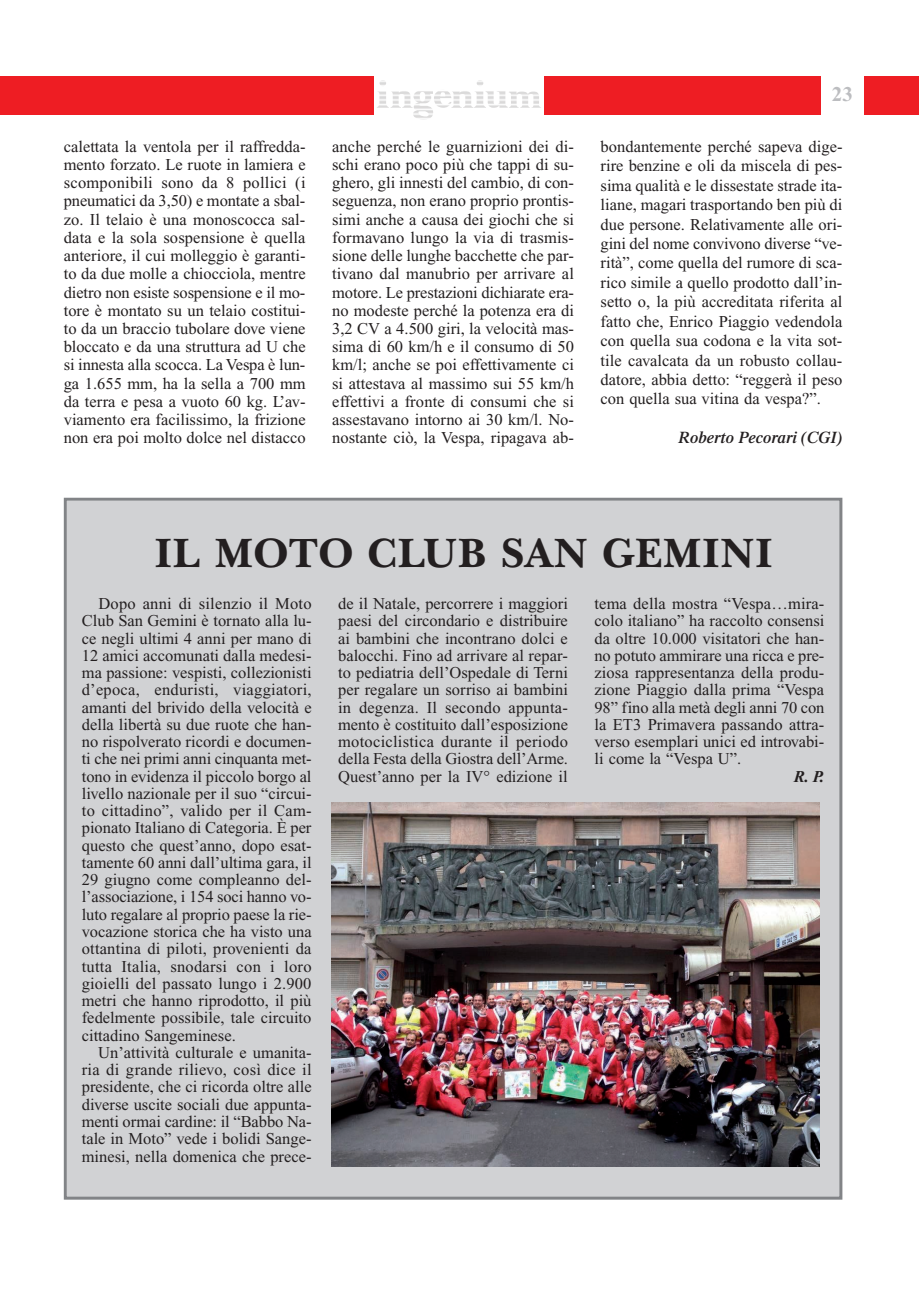
<style>
.page{position:relative;width:919px;height:1289px;background:#fff}
.page>*{position:absolute;margin:0;border:0;box-sizing:border-box;transform-origin:0 0}
.t1{font:700 42px "New Baskerville IT Cby BT";color:#231f20}
.t2{font:700 21px "Times New Roman";color:#bcbdc0}
.t3{font:16.5px/17.2px "Times New Roman";color:#231f20;text-align:justify}
.t4{font:italic 600 16.5px "Times";color:#231f20}
.t5{font:italic 700 16.5px "Times New Roman";color:#231f20}
</style>
<div class="page">
<div style="left:13px;top:77px;width:361px;height:38px;background:#ee1d23"></div>
<div style="left:544px;top:77px;width:277px;height:38px;background:#ee1d23"></div>
<div style="left:863px;top:77px;width:55px;height:38px;background:#ee1d23"></div>
<div style="left:0;top:77px;width:13px;height:38px;background:#ee1d23"></div>
<div style="left:67px;top:500px;width:772px;height:696px;background:#d1d2d4"></div>
<div style="left:64px;top:497px;width:778px;height:702px;border:3px solid #828487"></div>
<img style="left:332px;top:802px;width:487px;height:364px">
<p class="t2" style="left:831px;top:87px;width:22px">23</p>
<p class="t3" style="left:64px;top:139px;width:243px;line-height:18.1px">calettata la ventola per il raffredda&shy;mento forzato. Le ruote in lamiera e scomponibili sono da 8 pollici (i pneumatici da 3,50) e montate a sbal&shy;zo. Il telaio è una monoscocca sal&shy;data e la sola sospensione è quella anteriore, il cui molleggio è garanti&shy;to da due molle a chiocciola, mentre dietro non esiste sospensione e il mo&shy;tore è montato su un telaio costitui&shy;to da un braccio tubolare dove viene bloccato e da una struttura ad U che si innesta alla scocca. La Vespa è lun&shy;ga 1.655 mm, ha la sella a 700 mm da terra e pesa a vuoto 60 kg. L’av&shy;viamento era facilissimo, la frizione non era poi molto dolce nel distacco</p>
<p class="t3" style="left:332px;top:139px;width:243px;line-height:18.1px">anche perché le guarnizioni dei di&shy;schi erano poco più che tappi di su&shy;ghero, gli innesti del cambio, di con&shy;seguenza, non erano proprio prontis&shy;simi anche a causa dei giochi che si formavano lungo la via di trasmis&shy;sione delle lunghe bacchette che par&shy;tivano dal manubrio per arrivare al motore. Le prestazioni dichiarate era&shy;no modeste perché la potenza era di 3,2 CV a 4.500 giri, la velocità mas&shy;sima di 60 km/h e il consumo di 50 km/l; anche se poi effettivamente ci si attestava al massimo sui 55 km/h effettivi a fronte di consumi che si assestavano intorno ai 30 km/l. No&shy;nostante ciò, la Vespa, ripagava ab-</p>
<p class="t3" style="left:600px;top:138px;width:243px;line-height:19.4px">bondantemente perché sapeva dige&shy;rire benzine e oli da miscela di pes&shy;sima qualità e le dissestate strade ita&shy;liane, magari trasportando ben più di due persone. Relativamente alle ori&shy;gini del nome convivono diverse “ve&shy;rità”, come quella del rumore di sca&shy;rico simile a quello prodotto dall’in&shy;setto o, la più accreditata riferita al fatto che, Enrico Piaggio vedendola con quella sua codona e la vita sot&shy;tile cavalcata da un robusto collau&shy;datore, abbia detto: “reggerà il peso con quella sua vitina da vespa?”.</p>
<p class="t4" style="left:678px;top:431px;width:166px">Roberto Pecorari (CGI)</p>
<h1 class="t1" style="left:154px;top:537px;width:620px">IL MOTO CLUB SAN GEMINI</h1>
<p class="t3" style="left:82px;top:596px;width:231px;text-indent:17px">Dopo anni di silenzio il Moto Club San Gemini è tornato alla lu&shy;ce negli ultimi 4 anni per mano di 12 amici accomunati dalla medesi&shy;ma passione: vespisti, collezionisti d’epoca, enduristi, viaggiatori, amanti del brivido della velocità e della libertà su due ruote che han&shy;no rispolverato ricordi e documen&shy;ti che nei primi anni cinquanta met&shy;tono in evidenza il piccolo borgo al livello nazionale per il suo “circui&shy;to cittadino”, valido per il Cam&shy;pionato Italiano di Categoria. È per questo che quest’anno, dopo esat&shy;tamente 60 anni dall’ultima gara, il 29 giugno come compleanno del&shy;l’associazione, i 154 soci hanno vo&shy;luto regalare al proprio paese la rie&shy;vocazione storica che ha visto una ottantina di piloti, provenienti da tutta Italia, snodarsi con i loro gioielli del passato lungo i 2.900 metri che hanno riprodotto, il più fedelmente possibile, tale circuito cittadino Sangeminese.</p>
<p class="t3" style="left:82px;top:1045px;width:231px;text-indent:17px">Un’attività culturale e umanita&shy;ria di grande rilievo, così dice il presidente, che ci ricorda oltre alle diverse uscite sociali due appunta&shy;menti ormai cardine: il “Babbo Na&shy;tale in Moto” vede i bolidi Sange&shy;minesi, nella domenica che prece-</p>
<p class="t3" style="left:338px;top:596px;width:231px">de il Natale, percorrere i maggiori paesi del circondario e distribuire ai bambini che incontrano dolci e balocchi. Fino ad arrivare al repar&shy;to pediatria dell’Ospedale di Terni per regalare un sorriso ai bambini in degenza. Il secondo appunta&shy;mento è costituito dall’esposizione motociclistica durante il periodo della Festa della Giostra dell’Arme.<br>Quest’anno per la IV° edizione il</p>
<p class="t3" style="left:594px;top:596px;width:231px">tema della mostra “Vespa…mira&shy;colo italiano” ha raccolto consensi da oltre 10.000 visitatori che han&shy;no potuto ammirare una ricca e pre&shy;ziosa rappresentanza della produ&shy;zione Piaggio dalla prima “Vespa 98” fino alla metà degli anni 70 con la ET3 Primavera passando attra&shy;verso esemplari unici ed introvabi&shy;li come la “Vespa U”.</p>
<p class="t5" style="left:793px;top:771px;width:32px">R. P.</p>
</div>
